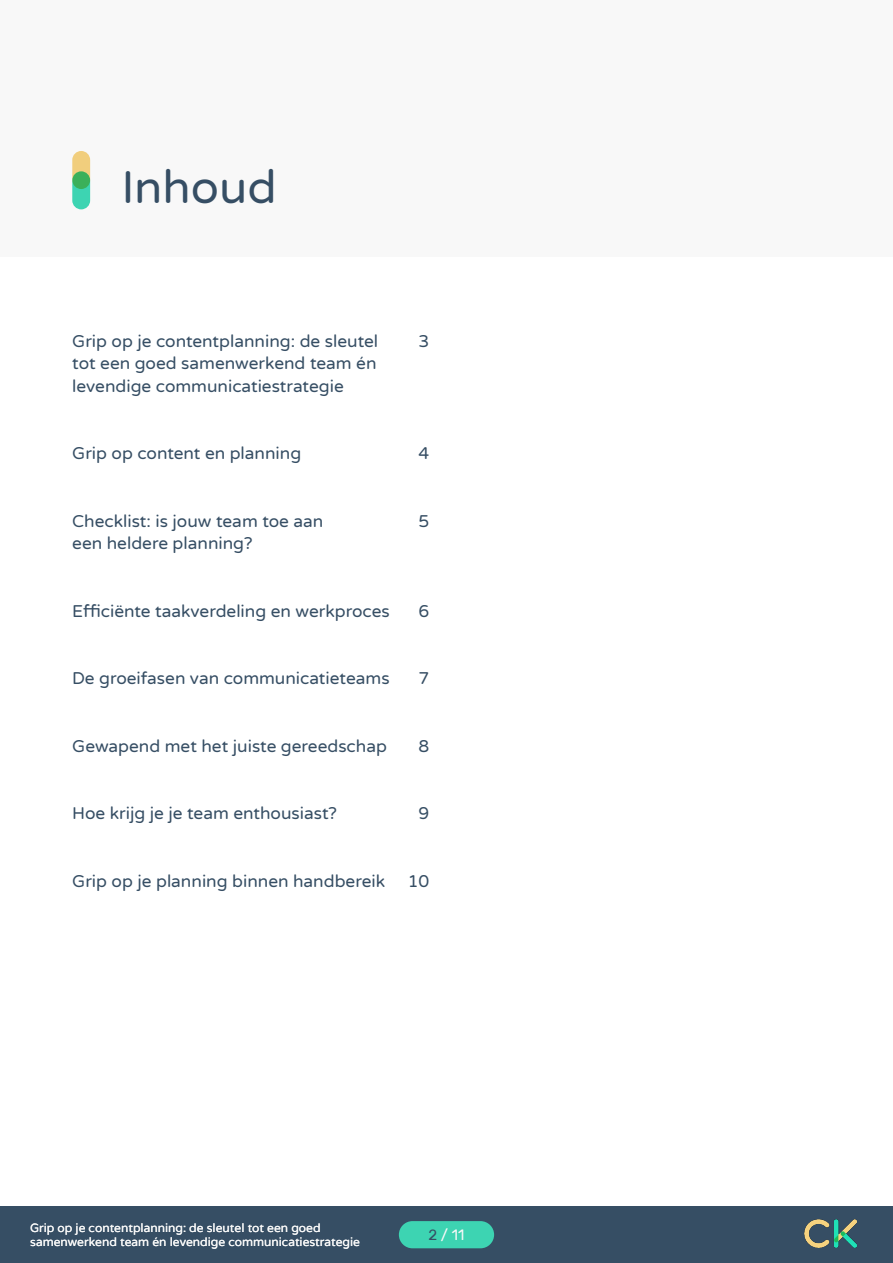
<style>
.page{position:relative;width:893px;height:1263px;background:#fff}
.page>*{position:absolute;margin:0;border:0;box-sizing:border-box;transform-origin:0 0}
.t1{font:46.5px "Varela Round";color:#364e64}
.t2{font:17.25px/22.5px "Varela Round";color:#364e64}
.t3{font:15px "Rubik";color:#f8f8f8}
.t4{font:12px/13.5px "Varela";color:#f8f8f8}
.s1{color:#364e64}
</style>
<div class="page">
<div style="left:0;top:1206px;width:893px;height:57px;background:#364e64"></div>
<div style="left:0;top:0;width:893px;height:256px;background:#f8f8f8"></div>
<img style="left:804px;top:1219px;width:53px;height:29px">
<div style="left:399px;top:1221px;width:95px;height:27px;background:#3dd4b2;border-radius:14px"></div>
<div style="left:72px;top:171px;width:18px;height:38px;background:#3dd4b2;border-radius:9px"></div>
<svg style="left:72px;top:151px;width:18px;height:38px"></svg>
<h1 class="t1" style="left:121px;top:156px;width:157px">Inhoud</h1>
<p class="t2" style="left:72px;top:329px;width:307px">Grip op je contentplanning: de sleutel</p>
<p class="t2" style="left:419px;top:329px;width:12px">3</p>
<p class="t2" style="left:72px;top:351px;width:306px">tot een goed samenwerkend team én levendige communicatiestrategie</p>
<p class="t2" style="left:72px;top:441px;width:231px">Grip op content en planning</p>
<p class="t2" style="left:419px;top:441px;width:12px">4</p>
<p class="t2" style="left:72px;top:509px;width:253px">Checklist: is jouw team toe aan</p>
<p class="t2" style="left:419px;top:509px;width:12px">5</p>
<p class="t2" style="left:72px;top:531px;width:182px">een heldere planning?</p>
<p class="t2" style="left:72px;top:599px;width:319px">Efficiënte taakverdeling en werkproces</p>
<p class="t2" style="left:419px;top:599px;width:12px">6</p>
<p class="t2" style="left:72px;top:666px;width:319px">De groeifasen van communicatieteams</p>
<p class="t2" style="left:419px;top:666px;width:12px">7</p>
<p class="t2" style="left:72px;top:734px;width:316px">Gewapend met het juiste gereedschap</p>
<p class="t2" style="left:419px;top:734px;width:12px">8</p>
<p class="t2" style="left:72px;top:801px;width:266px">Hoe krijg je je team enthousiast?</p>
<p class="t2" style="left:419px;top:801px;width:12px">9</p>
<p class="t2" style="left:72px;top:869px;width:314px">Grip op je planning binnen handbereik</p>
<p class="t2" style="left:408px;top:869px;width:23px">10</p>
<p class="t4" style="left:30px;top:1221px;width:331px">Grip op je contentplanning: de sleutel tot een goed samenwerkend team én levendige communicatiestrategie</p>
<p class="t3" style="left:428px;top:1226px;width:37px"><span class="s1">2</span> / 11</p>
</div>
